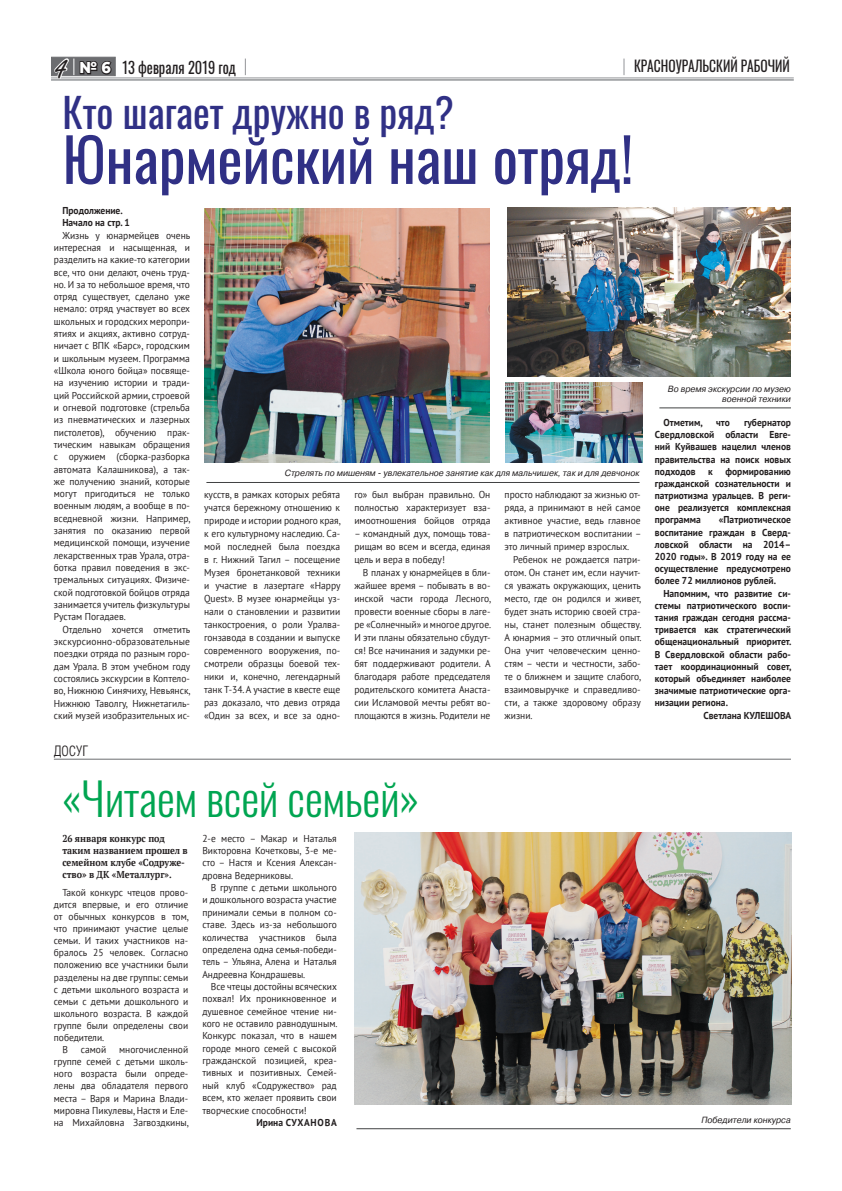
<style>
.page{position:relative;width:842px;height:1191px;background:#fff}
.page>*{position:absolute;margin:0;border:0;box-sizing:border-box;transform-origin:0 0}
.t1{font:60px "Oswald";color:#303085}
.t2{font:300 45px "Oswald";color:#00a551}
.t3{font:40px "Oswald";color:#303085}
.t4{font:35px "Freeport Plain";color:#231f20;scale:.95 1}
.t5{font:16px "Oswald";color:#231f20;scale:.9 1}
.t6{font:15px "Oswald";color:#231f20;scale:.9 1}
.t7{font:300 14px "Helios Cond";color:#231f20;scale:.95 1}
.t8{font:10px/13px "PT Sans";color:#231f20;text-align:justify;scale:.95 1}
.t9{font:700 10px/12.2px "PT Sans";color:#231f20;text-align:justify;scale:.95 1}
.t10{font:700 10px/12.1px "PT Serif";color:#231f20;scale:.9 1}
.t11{font:italic 9px/10px "Pragmatica C";color:#231f20;text-align:right;scale:.95 1}
.s1{font-family:"Montserrat";font-weight:800;color:#fff}
</style>
<div class="page">
<div style="left:51px;top:57px;width:65px;height:19px;background:#6c6d70;border:1px solid #6c6d70"></div>
<hr style="left:51px;top:78px;width:743px;height:1px;background:#939598">
<hr style="left:51px;top:79px;width:743px;height:2px;background:#939598">
<svg style="left:245px;top:59px;width:1px;height:16px"></svg>
<svg style="left:624px;top:59px;width:1px;height:16px"></svg>
<svg style="left:53px;top:57px;width:60px;height:24px"></svg>
<img style="left:355px;top:832px;width:437px;height:272px">
<hr style="left:54px;top:758px;width:737px;height:1px;background:#6c6d70">
<img style="left:205px;top:209px;width:285px;height:253px">
<img style="left:505px;top:382px;width:137px;height:81px">
<img style="left:507px;top:207px;width:284px;height:170px">
<hr style="left:206px;top:482px;width:433px;height:1px;background:#414243">
<hr style="left:659px;top:407px;width:132px;height:1px;background:#414243">
<hr style="left:356px;top:1128px;width:435px;height:1px;background:#414243">
<h3 class="t4" style="left:55px;top:47px;width:14px">4</h3>
<h3 class="t5" style="left:80px;top:53px;width:175px"><span class="s1">№ 6</span> 13 февраля 2019 год</h3>
<h3 class="t6" style="left:634px;top:53px;width:175px">Красноуральский рабочий</h3>
<h3 class="t3" style="left:63px;top:77px;width:393px">Кто шагает дружно в ряд?</h3>
<h1 class="t1" style="left:63px;top:106px;width:572px">Юнармейский наш отряд!</h1>
<p class="t9" style="left:62px;top:204px;width:73px">Продолжение.<br>Начало на стр. 1</p>
<p class="t8" style="left:54px;top:229px;width:146px;line-height:12.3px;text-indent:9px">Жизнь у юнармейцев очень интересная и насыщенная, и разделить на какие-то категории все, что они делают, очень труд&shy;но. И за то небольшое время, что отряд существует, сделано уже немало: отряд участвует во всех школьных и городских меропри&shy;ятиях и акциях, активно сотруд&shy;ничает с ВПК «Барс», городским и школьным музеем. Программа «Школа юного бойца» посвяще&shy;на изучению истории и тради&shy;ций Российской армии, строевой и огневой подготовке (стрельба из пневматических и лазерных пистолетов), обучению прак&shy;тическим навыкам обращения с оружием (сборка-разборка автомата Калашникова), а так&shy;же получению знаний, которые могут пригодиться не только военным людям, а вообще в по&shy;вседневной жизни. Например, занятия по оказанию первой медицинской помощи, изучение лекарственных трав Урала, отра&shy;ботка правил поведения в экс&shy;тремальных ситуациях. Физиче&shy;ской подготовкой бойцов отряда занимается учитель физкультуры Рустам Погадаев.</p>
<p class="t8" style="left:54px;top:623px;width:146px;line-height:12.3px;text-indent:9px">Отдельно хочется отметить экскурсионно-образовательные поездки отряда по разным горо&shy;дам Урала. В этом учебном году состоялись экскурсии в Коптело&shy;во, Нижнюю Синячиху, Невьянск, Нижнюю Таволгу, Нижнетагиль&shy;ский музей изобразительных ис-</p>
<p class="t11" style="left:285px;top:468px;width:375px">Стрелять по мишеням - увлекательное занятие как для мальчишек, так и для девчонок</p>
<p class="t8" style="left:204px;top:488px;width:146px">кусств, в рамках которых ребята учатся бережному отношению к природе и истории родного края, к его культурному наследию. Са&shy;мой последней была поездка в г. Нижний Тагил – посещение Музея бронетанковой техники и участие в лазертаге «Happy Quest». В музее юнармейцы уз&shy;нали о становлении и развитии танкостроения, о роли Уралва&shy;гонзавода в создании и выпуске современного вооружения, по&shy;смотрели образцы боевой тех&shy;ники и, конечно, легендарный танк Т-34. А участие в квесте еще раз доказало, что девиз отряда «Один за всех, и все за одно-</p>
<p class="t8" style="left:354px;top:488px;width:145px">го» был выбран правильно. Он полностью характеризует вза&shy;имоотношения бойцов отряда</p>
<p class="t8" style="left:354px;top:527px;width:145px">– командный дух, помощь това&shy;рищам во всем и всегда, единая цель и вера в победу!</p>
<p class="t8" style="left:354px;top:565px;width:146px;text-indent:9px">В планах у юнармейцев в бли&shy;жайшее время – побывать в во&shy;инской части города Лесного, провести военные сборы в лаге&shy;ре «Солнечный» и многое другое.<br>И эти планы обязательно сбудут&shy;ся! Все начинания и задумки ре&shy;бят поддерживают родители. А благодаря работе председателя родительского комитета Анаста&shy;сии Исламовой мечты ребят во&shy;площаются в жизнь. Родители не</p>
<p class="t8" style="left:505px;top:488px;width:146px">просто наблюдают за жизнью от&shy;ряда, а принимают в ней самое активное участие, ведь главное в патриотическом воспитании – это личный пример взрослых.</p>
<p class="t8" style="left:505px;top:553px;width:146px;text-indent:9px">Ребенок не рождается патри&shy;отом. Он станет им, если научит&shy;ся уважать окружающих, ценить место, где он родился и живет, будет знать историю своей стра&shy;ны, станет полезным обществу.<br>А юнармия – это отличный опыт.<br>Она учит человеческим ценно&shy;стям – чести и честности, забо&shy;те о ближнем и защите слабого, взаимовыручке и справедливо&shy;сти, а также здоровому образу жизни.</p>
<h3 class="t7" style="left:54px;top:744px;width:38px">Досуг</h3>
<h2 class="t2" style="left:62px;top:758px;width:358px">«Читаем всей семьей»</h2>
<p class="t10" style="left:62px;top:832px;width:141px">26 января конкурс под таким названием прошел в семейном клубе «Содруже&shy;ство» в ДК «Металлург».</p>
<p class="t8" style="left:62px;top:885px;width:134px">Такой конкурс чтецов прово-</p>
<p class="t8" style="left:54px;top:897px;width:143px">дится впервые, и его отличие</p>
<p class="t8" style="left:54px;top:909px;width:144px">от обычных конкурсов в том,</p>
<p class="t8" style="left:54px;top:922px;width:143px">что принимают участие целые</p>
<p class="t8" style="left:54px;top:934px;width:143px">семьи. И таких участников на-</p>
<p class="t8" style="left:54px;top:946px;width:143px">бралось 25 человек. Согласно</p>
<p class="t8" style="left:54px;top:958px;width:143px">положению все участники были</p>
<p class="t8" style="left:54px;top:970px;width:143px">разделены на две группы: семьи</p>
<p class="t8" style="left:54px;top:982px;width:143px">с детьми школьного возраста и</p>
<p class="t8" style="left:54px;top:994px;width:143px">семьи с детьми дошкольного и</p>
<p class="t8" style="left:54px;top:1006px;width:143px">школьного возраста. В каждой</p>
<p class="t8" style="left:54px;top:1018px;width:143px">группе были определены свои</p>
<p class="t8" style="left:54px;top:1030px;width:55px">победители.</p>
<p class="t8" style="left:62px;top:1043px;width:7px">В</p>
<p class="t8" style="left:81px;top:1043px;width:28px">самой</p>
<p class="t8" style="left:54px;top:1043px;width:144px;line-height:12.1px;text-indent:65px">многочисленной группе семей с детьми школь&shy;ного возраста были опреде&shy;лены два обладателя первого места – Варя и Марина Влади&shy;мировна Пикулевы, Настя и Еле&shy;на Михайловна Загвоздкины,</p>
<p class="t8" style="left:202px;top:832px;width:143px;line-height:12.3px">2-е место – Макар и Наталья Викторовна Кочетковы, 3-е ме&shy;сто – Настя и Ксения Алексан&shy;дровна Ведерниковы.</p>
<p class="t8" style="left:202px;top:881px;width:143px;line-height:12.4px;text-indent:9px">В группе с детьми школьного и дошкольного возраста участие принимали семьи в полном со&shy;ставе. Здесь из-за небольшого количества участников была определена одна семья-победи&shy;тель – Ульяна, Алена и Наталья Андреевна Кондрашевы.</p>
<p class="t8" style="left:202px;top:980px;width:144px;line-height:12.4px;text-indent:9px">Все чтецы достойны всяческих похвал! Их проникновенное и душевное семейное чтение ни&shy;кого не оставило равнодушным.<br>Конкурс показал, что в нашем городе много семей с высокой гражданской позицией, креа&shy;тивных и позитивных. Семей&shy;ный клуб «Содружество» рад всем, кто желает проявить свои творческие способности!</p>
<p class="t9" style="left:257px;top:1116px;width:58px">Ирина Суханова</p>
<p class="t11" style="left:668px;top:384px;width:131px">Во время экскурсии по музею военной техники</p>
<p class="t9" style="left:655px;top:416px;width:145px;text-indent:89px">губернатор Свердловской области Евге&shy;ний Куйвашев нацелил членов правительства на поиск новых подходов</p>
<p class="t9" style="left:663px;top:416px;width:43px">Отметим,</p>
<p class="t9" style="left:716px;top:416px;width:16px">что</p>
<p class="t9" style="left:655px;top:465px;width:145px;text-indent:71px">формированию гражданской сознательности и патриотизма уральцев. В реги&shy;оне реализуется комплексная программа</p>
<p class="t9" style="left:708px;top:465px;width:6px">к</p>
<p class="t9" style="left:655px;top:513px;width:145px;text-indent:64px">«Патриотическое воспитание граждан в Сверд&shy;ловской области на 2014– 2020 годы». В 2019 году на ее осуществление предусмотрено более 72 миллионов рублей.</p>
<p class="t9" style="left:663px;top:587px;width:136px">Напомним, что развитие си-</p>
<p class="t9" style="left:655px;top:599px;width:145px">стемы патриотического воспи-</p>
<p class="t9" style="left:655px;top:611px;width:145px">тания граждан сегодня рассма-</p>
<p class="t9" style="left:655px;top:623px;width:145px">тривается как стратегический</p>
<p class="t9" style="left:655px;top:635px;width:145px">общенациональный приоритет.</p>
<p class="t9" style="left:655px;top:648px;width:145px">В Свердловской области рабо-</p>
<p class="t9" style="left:655px;top:660px;width:145px">тает координационный совет,</p>
<p class="t9" style="left:655px;top:672px;width:145px">который объединяет наиболее</p>
<p class="t9" style="left:655px;top:684px;width:145px">значимые патриотические орга-</p>
<p class="t9" style="left:655px;top:696px;width:78px">низации региона.</p>
<p class="t9" style="left:703px;top:709px;width:94px">Светлана КУЛЕШОВА</p>
<p class="t11" style="left:701px;top:1114px;width:96px">Победители конкурса</p>
</div>
